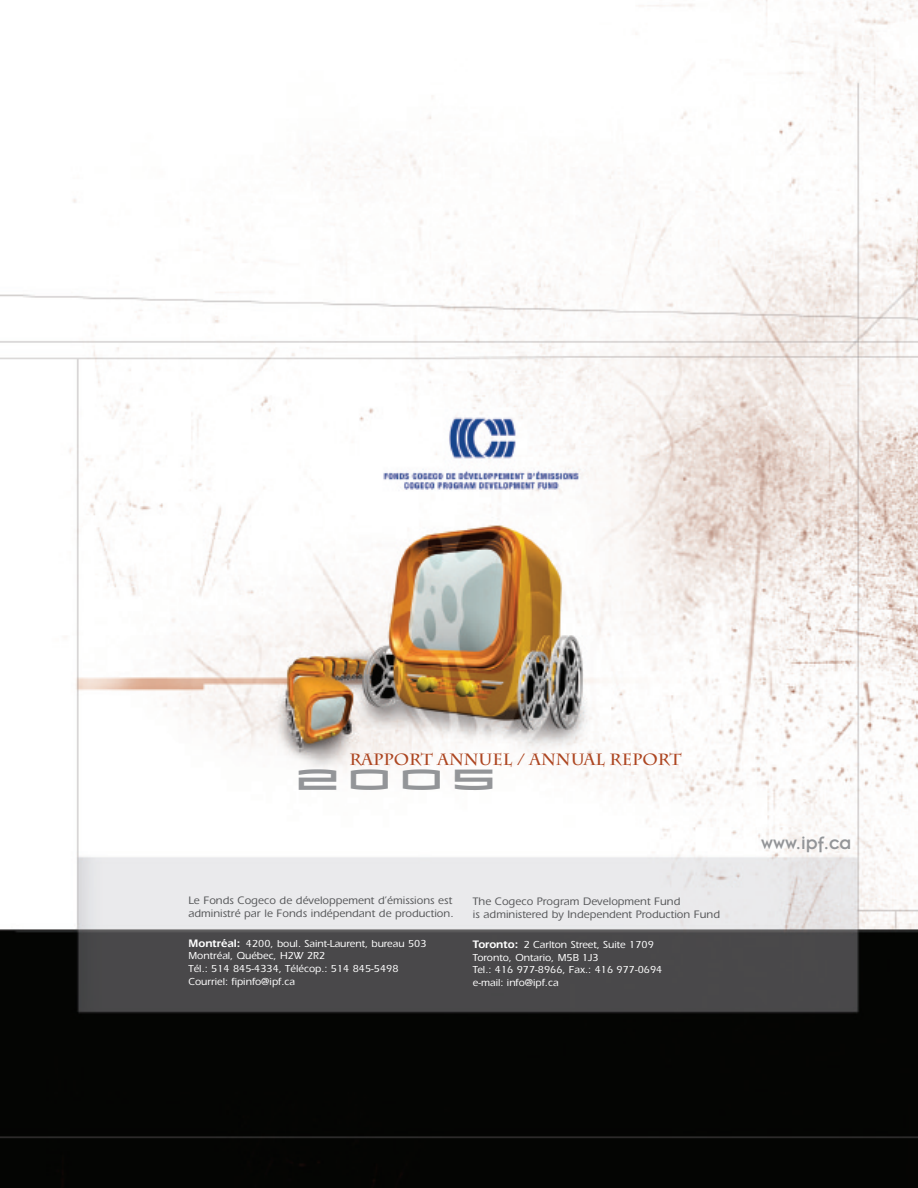
<style>
.page{position:relative;width:918px;height:1188px;background:#fff}
.page>*{position:absolute;margin:0;border:0;box-sizing:border-box;transform-origin:0 0}
.t1{font:700 42px "Mata Cond Bd";color:#939598}
.t2{font:19.5px "Insignia";color:#939598}
.t3{font:700 16.35px "Charlemagne Std";color:#ad4621}
.t4{font:500 11.25px/12.8px "Itc Eras";color:#57585a}
.t5{font:500 10.5px/12.8px "Itc Eras";color:#fff}
.s1{font-weight:600;font-size:11.25px}
</style>
<div class="page">
<img style="left:0;top:0;width:918px;height:1188px">
<h3 class="t3" style="left:349px;top:750px;width:334px">RAPPORT ANNUEL / ANNUAL REPORT</h3>
<h1 class="t1" style="left:300px;top:749px;width:210px">2005</h1>
<p class="t4" style="left:189px;top:895px;width:267px">Le Fonds Cogeco de développement d’émissions est administré par le Fonds indépendant de production.</p>
<p class="t5" style="left:188px;top:938px;width:240px"><span class="s1">Montréal:</span> 4200, boul. Saint-Laurent, bureau 503<br>Montréal, Québec, H2W 2R2<br>Tél.: 514 845-4334, Télécop.: 514 845-5498<br>Courriel: fipinfo@ipf.ca</p>
<p class="t4" style="left:473px;top:896px;width:249px">The Cogeco Program Development Fund<br>is administered by Independent Production Fund</p>
<p class="t5" style="left:473px;top:939px;width:191px"><span class="s1">Toronto:</span> 2 Carlton Street, Suite 1709<br>Toronto, Ontario, M5B 1J3<br>Tel.: 416 977-8966, Fax.: 416 977-0694 e-mail: info@ipf.ca</p>
<h2 class="t2" style="left:761px;top:836px;width:92px">www.ipf.ca</h2>
</div>
